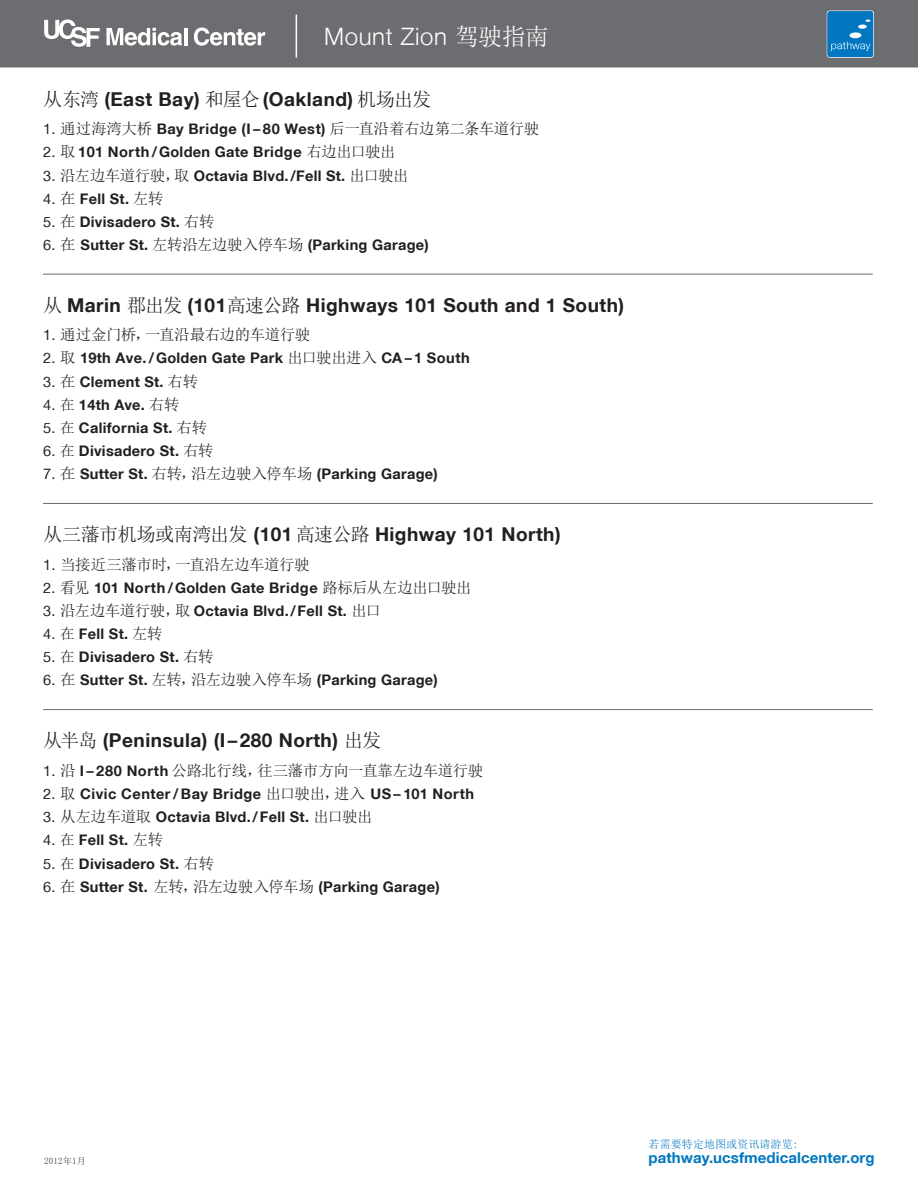
<style>
.page{position:relative;width:918px;height:1188px;background:#fff}
.page>*{position:absolute;margin:0;border:0;box-sizing:border-box;transform-origin:0 0}
.COPY_2_Directions{font:300 24px "Helvetica Neue LT";letter-spacing:.025em;color:#fff}
.HEADER_2_Directions{font:700 19.05px "Helvetica Neue LT";letter-spacing:.025em;color:#231f20}
.COPY_2_Directions-2{font:700 19.05px "Helvetica Neue LT";letter-spacing:.025em;color:#231f20}
.COPY_2_Directions-3{font:15.45px "Sim Sun";letter-spacing:-.025em;color:#231f20}
.COPY_2_Directions-4{font:700 15px "Helvetica Neue LT";letter-spacing:.005em;color:#0077c0}
.COPY_2_Directions-5{font:700 14.55px "Helvetica Neue LT";letter-spacing:.02em;color:#231f20}
.COPY_2_Directions-6{font:10.95px "Sim Sun";letter-spacing:.01em;color:#0077c0}
.COPY_2_Directions-7{font:9px "Sim Sun";letter-spacing:.025em;color:#3e3e3f}
.s1{font-family:"Sim Sun";font-weight:400}
.s2{font-family:"Helvetica Neue LT";font-size:14.55px}
.s3{font-family:"Helvetica Neue LT";font-weight:700;font-size:14.55px}
.s4{font-weight:400}
.s5{font-family:"Sim Sun";font-weight:400;font-size:15.45px}
</style>
<div class="page">
<div style="left:0;top:0;width:918px;height:68px;background:#6c6d70"></div>
<svg style="left:44px;top:20px;width:56px;height:27px"></svg>
<svg style="left:107px;top:28px;width:75px;height:18px"></svg>
<hr style="left:184px;top:28px;width:3px;height:17px;background:#fff">
<svg style="left:194px;top:27px;width:71px;height:19px"></svg>
<hr style="left:296px;top:15px;width:1px;height:43px;background:#fff">
<hr style="left:43px;top:274px;width:830px;height:1px;background:#6c6d70">
<svg style="left:827px;top:11px;width:47px;height:47px;background:#1d85c5"></svg>
<hr style="left:43px;top:503px;width:830px;height:1px;background:#6c6d70">
<hr style="left:43px;top:709px;width:830px;height:1px;background:#6c6d70">
<p class="COPY_2_Directions" style="left:324px;top:22px;width:226px">Mount Zion <span class="s1">驾驶指南</span></p>
<p class="COPY_2_Directions-2" style="left:43px;top:87px;width:390px"><span class="s1">从东湾</span> (East Bay) <span class="s1">和屋仑</span>(Oakland) <span class="s1">机场出发</span></p>
<p class="COPY_2_Directions-3" style="left:43px;top:121px;width:498px"><span class="s2">1.</span> 通过海湾大桥 <span class="s3">Bay Bridge (I – 80 West)</span> 后一直沿着右边第二条车道行驶</p>
<p class="COPY_2_Directions-5" style="left:43px;top:143px;width:354px"><span class="s4">2.</span> <span class="s5">取</span> 101 North /Golden Gate Bridge <span class="s5">右边出口驶出</span></p>
<p class="COPY_2_Directions-5" style="left:43px;top:166px;width:367px"><span class="s4">3.</span> <span class="s5">沿左边车道行驶，取</span> Octavia Blvd./Fell St. <span class="s5">出口驶出</span></p>
<p class="COPY_2_Directions-5" style="left:43px;top:190px;width:122px"><span class="s4">4.</span> <span class="s5">在</span> Fell St. <span class="s5">左转</span></p>
<p class="COPY_2_Directions-5" style="left:43px;top:213px;width:173px"><span class="s4">5.</span> <span class="s5">在</span> Divisadero St. <span class="s5">右转</span></p>
<p class="COPY_2_Directions-5" style="left:43px;top:236px;width:387px"><span class="s4">6.</span> <span class="s5">在</span> Sutter St. <span class="s5">左转沿左边驶入停车场</span> (Parking Garage)</p>
<p class="HEADER_2_Directions" style="left:43px;top:293px;width:583px"><span class="s1">从</span> Marin <span class="s1">郡出发</span> (101<span class="s1">高速公路</span> Highways 101 South and 1 South)</p>
<p class="COPY_2_Directions-3" style="left:43px;top:327px;width:269px"><span class="s2">1.</span> 通过金门桥，一直沿最右边的车道行驶</p>
<p class="COPY_2_Directions-5" style="left:43px;top:349px;width:428px"><span class="s4">2.</span> <span class="s5">取</span> 19th Ave./Golden Gate Park <span class="s5">出口驶出进入</span> CA– 1 South</p>
<p class="COPY_2_Directions-5" style="left:43px;top:372px;width:157px"><span class="s4">3.</span> <span class="s5">在</span> Clement St. <span class="s5">右转</span></p>
<p class="COPY_2_Directions-5" style="left:43px;top:396px;width:138px"><span class="s4">4.</span> <span class="s1">在</span> 14th Ave. <span class="s5">右转</span></p>
<p class="COPY_2_Directions-5" style="left:43px;top:419px;width:166px"><span class="s4">5.</span> <span class="s1">在</span> California St. <span class="s5">右转</span></p>
<p class="COPY_2_Directions-5" style="left:43px;top:442px;width:172px"><span class="s4">6.</span> <span class="s1">在</span> Divisadero St. <span class="s5">右转</span></p>
<p class="COPY_2_Directions-5" style="left:43px;top:465px;width:396px"><span class="s4">7.</span> <span class="s5">在</span> Sutter St. <span class="s5">右转，沿左边驶入停车场</span> (Parking Garage)</p>
<p class="HEADER_2_Directions" style="left:43px;top:522px;width:519px"><span class="s1">从三藩市机场或南湾出发</span> (101 <span class="s1">高速公路</span> Highway 101 North)</p>
<p class="COPY_2_Directions-3" style="left:43px;top:556px;width:268px"><span class="s2">1.</span> 当接近三藩市时，一直沿左边车道行驶</p>
<p class="COPY_2_Directions-5" style="left:43px;top:579px;width:430px"><span class="s4">2.</span> <span class="s5">看见</span> 101 North /Golden Gate Bridge <span class="s5">路标后从左边出口驶出</span></p>
<p class="COPY_2_Directions-5" style="left:43px;top:602px;width:339px"><span class="s4">3.</span> <span class="s5">沿左边车道行驶，取</span> Octavia Blvd./Fell St. <span class="s5">出口</span></p>
<p class="COPY_2_Directions-5" style="left:43px;top:625px;width:121px"><span class="s4">4.</span> <span class="s1">在</span> Fell St. <span class="s5">左转</span></p>
<p class="COPY_2_Directions-5" style="left:43px;top:648px;width:172px"><span class="s4">5.</span> <span class="s1">在</span> Divisadero St. <span class="s5">右转</span></p>
<p class="COPY_2_Directions-5" style="left:43px;top:671px;width:396px"><span class="s4">6.</span> <span class="s5">在</span> Sutter St. <span class="s5">左转，沿左边驶入停车场</span> (Parking Garage)</p>
<p class="HEADER_2_Directions" style="left:43px;top:729px;width:340px"><span class="s1">从半岛</span> (Peninsula) (I–280 North) <span class="s1">出发</span></p>
<p class="COPY_2_Directions-3" style="left:43px;top:763px;width:442px"><span class="s2">1.</span> 沿 <span class="s3">I – 280 North</span> 公路北行线，往三藩市方向一直靠左边车道行驶</p>
<p class="COPY_2_Directions-5" style="left:43px;top:785px;width:433px"><span class="s4">2.</span> <span class="s5">取</span> Civic Center / Bay Bridge <span class="s5">出口驶出，进入</span> US – 101 North</p>
<p class="COPY_2_Directions-5" style="left:43px;top:808px;width:331px"><span class="s4">3.</span> <span class="s5">从左边车道取</span> Octavia Blvd./Fell St. <span class="s5">出口驶出</span></p>
<p class="COPY_2_Directions-5" style="left:43px;top:831px;width:122px"><span class="s4">4.</span> <span class="s1">在</span> Fell St. <span class="s5">左转</span></p>
<p class="COPY_2_Directions-5" style="left:43px;top:854px;width:173px"><span class="s4">5.</span> <span class="s1">在</span> Divisadero St. <span class="s5">右转</span></p>
<p class="COPY_2_Directions-5" style="left:43px;top:878px;width:398px"><span class="s4">6.</span> <span class="s5">在</span> Sutter St. <span class="s5">左转，沿左边驶入停车场</span> (Parking Garage)</p>
<p class="COPY_2_Directions-7" style="left:44px;top:1156px;width:43px">2012年1月</p>
<p class="COPY_2_Directions-6" style="left:649px;top:1139px;width:151px">若需要特定地图或资讯请游览:</p>
<p class="COPY_2_Directions-4" style="left:649px;top:1149px;width:228px">pathway.ucsfmedicalcenter.org</p>
</div>
